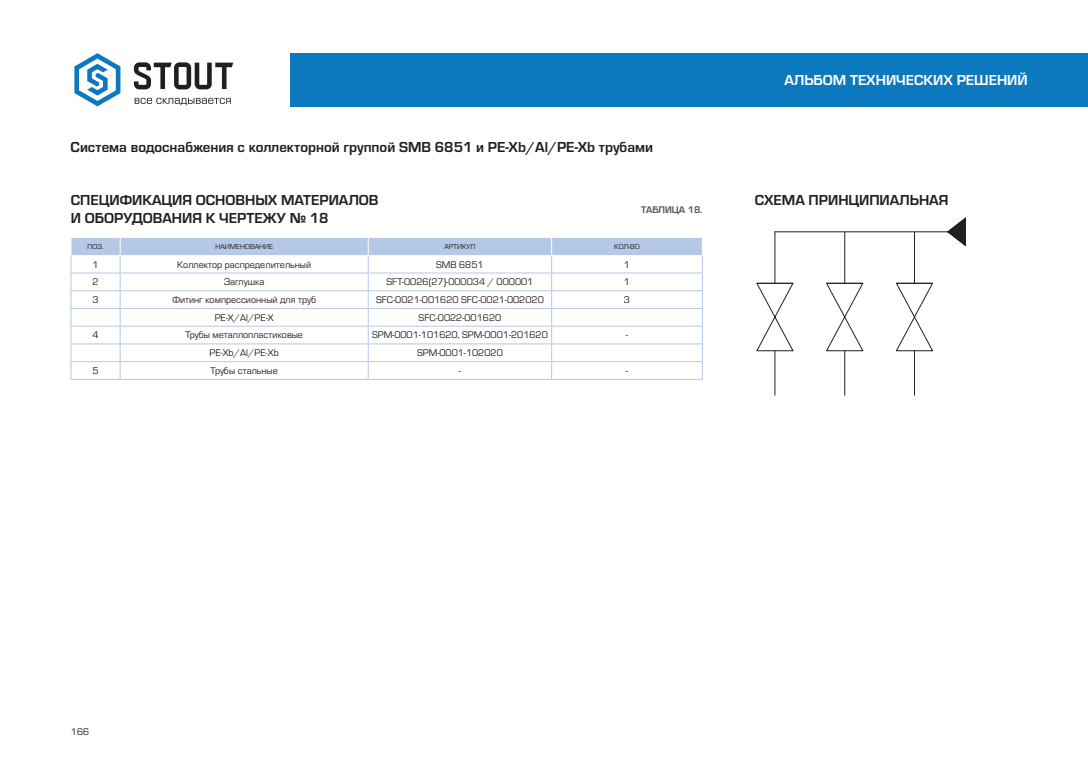
<style>
.page{position:relative;width:1088px;height:780px;background:#fff}
.page>*{position:absolute;margin:0;border:0;box-sizing:border-box;transform-origin:0 0}
.t1{font:700 15px "Eurostile";color:#231f20}
.t2{font:700 15px "Eurostile";color:#fff}
.t3{font:10px "Eurostile";color:#231f20}
.t4{font:700 10px "Eurostile";color:#57585a}
.t5{font:7.5px "Eurostile";color:#231f20}
</style>
<div class="page">
<svg style="left:135px;top:98px;width:96px;height:7px"></svg>
<svg style="left:74px;top:53px;width:46px;height:53px"></svg>
<svg style="left:134px;top:62px;width:99px;height:27px"></svg>
<div style="left:290px;top:53px;width:798px;height:53px;background:#0c78be"></div>
<hr style="left:844px;top:232px;width:1px;height:51px;background:#231f20">
<hr style="left:914px;top:351px;width:1px;height:44px;background:#231f20">
<hr style="left:914px;top:232px;width:1px;height:51px;background:#231f20">
<svg style="left:826px;top:282px;width:38px;height:70px"></svg>
<svg style="left:896px;top:282px;width:37px;height:70px"></svg>
<hr style="left:775px;top:231px;width:173px;height:1px;background:#231f20">
<svg style="left:756px;top:282px;width:38px;height:70px"></svg>
<hr style="left:774px;top:232px;width:1px;height:51px;background:#231f20">
<hr style="left:844px;top:351px;width:1px;height:44px;background:#231f20">
<svg style="left:946px;top:217px;width:20px;height:30px"></svg>
<hr style="left:774px;top:351px;width:1px;height:44px;background:#231f20">
<hr style="left:71px;top:379px;width:49px;height:1px;background:#b5c8e6">
<hr style="left:120px;top:379px;width:248px;height:1px;background:#b5c8e6">
<hr style="left:368px;top:379px;width:184px;height:1px;background:#b5c8e6">
<hr style="left:552px;top:379px;width:151px;height:1px;background:#b5c8e6">
<svg style="left:71px;top:238px;width:632px;height:141px"></svg>
<hr style="left:71px;top:255px;width:49px;height:1px;background:#fff">
<hr style="left:120px;top:255px;width:248px;height:1px;background:#fff">
<hr style="left:368px;top:255px;width:184px;height:1px;background:#fff">
<hr style="left:552px;top:255px;width:151px;height:1px;background:#fff">
<h1 class="t1" style="left:71px;top:138px;width:584px">Система водоснабжения с коллекторной группой SMB 6851 и PE-Xb/Al/PE-Xb трубами</h1>
<h1 class="t2" style="left:784px;top:71px;width:245px">АЛЬБОМ ТЕХНИЧЕСКИХ РЕШЕНИЙ</h1>
<h1 class="t1" style="left:71px;top:192px;width:309px">СПЕЦИФИКАЦИЯ ОСНОВНЫХ МАТЕРИАЛОВ</h1>
<h1 class="t1" style="left:755px;top:192px;width:195px">СХЕМА ПРИНЦИПИАЛЬНАЯ</h1>
<h1 class="t1" style="left:71px;top:210px;width:259px">И ОБОРУДОВАНИЯ К ЧЕРТЕЖУ № 18</h1>
<p class="t4" style="left:641px;top:204px;width:63px">ТАБЛИЦА 18.</p>
<p class="t5" style="left:88px;top:243px;width:18px">ПОЗ.</p>
<p class="t5" style="left:215px;top:243px;width:59px">НАИМЕНОВАНИЕ</p>
<p class="t5" style="left:444px;top:243px;width:33px">АРТИКУЛ</p>
<p class="t5" style="left:614px;top:243px;width:27px">КОЛ-ВО</p>
<p class="t3" style="left:92px;top:259px;width:8px">1</p>
<p class="t3" style="left:177px;top:259px;width:135px">Коллектор распределительный</p>
<p class="t3" style="left:436px;top:259px;width:49px">SMB 6851</p>
<p class="t3" style="left:624px;top:259px;width:8px">1</p>
<p class="t3" style="left:92px;top:276px;width:8px">2</p>
<p class="t3" style="left:224px;top:276px;width:42px">Заглушка</p>
<p class="t3" style="left:386px;top:276px;width:148px">SFT-0026(27)-000034 / 000001</p>
<p class="t3" style="left:624px;top:276px;width:8px">1</p>
<p class="t3" style="left:92px;top:294px;width:8px">3</p>
<p class="t3" style="left:172px;top:294px;width:145px">Фитинг компрессионный для труб</p>
<p class="t3" style="left:376px;top:294px;width:169px">SFC-0021-001620 SFC-0021-002020</p>
<p class="t3" style="left:624px;top:294px;width:8px">3</p>
<p class="t3" style="left:215px;top:312px;width:61px">PE-X/Al/PE-X</p>
<p class="t3" style="left:419px;top:312px;width:84px">SFC-0022-001620</p>
<p class="t3" style="left:92px;top:330px;width:8px">4</p>
<p class="t3" style="left:185px;top:330px;width:119px">Трубы металлопластиковые</p>
<p class="t3" style="left:372px;top:330px;width:177px">SPM-0001-101620, SPM-0001-201620</p>
<p class="t3" style="left:626px;top:330px;width:4px">-</p>
<p class="t3" style="left:210px;top:347px;width:71px">PE-Xb/Al/PE-Xb</p>
<p class="t3" style="left:417px;top:347px;width:87px">SPM-0001-102020</p>
<p class="t3" style="left:92px;top:365px;width:8px">5</p>
<p class="t3" style="left:211px;top:365px;width:69px">Трубы стальные</p>
<p class="t3" style="left:459px;top:365px;width:4px">-</p>
<p class="t3" style="left:626px;top:365px;width:4px">-</p>
<p class="t3" style="left:71px;top:726px;width:20px">166</p>
</div>
